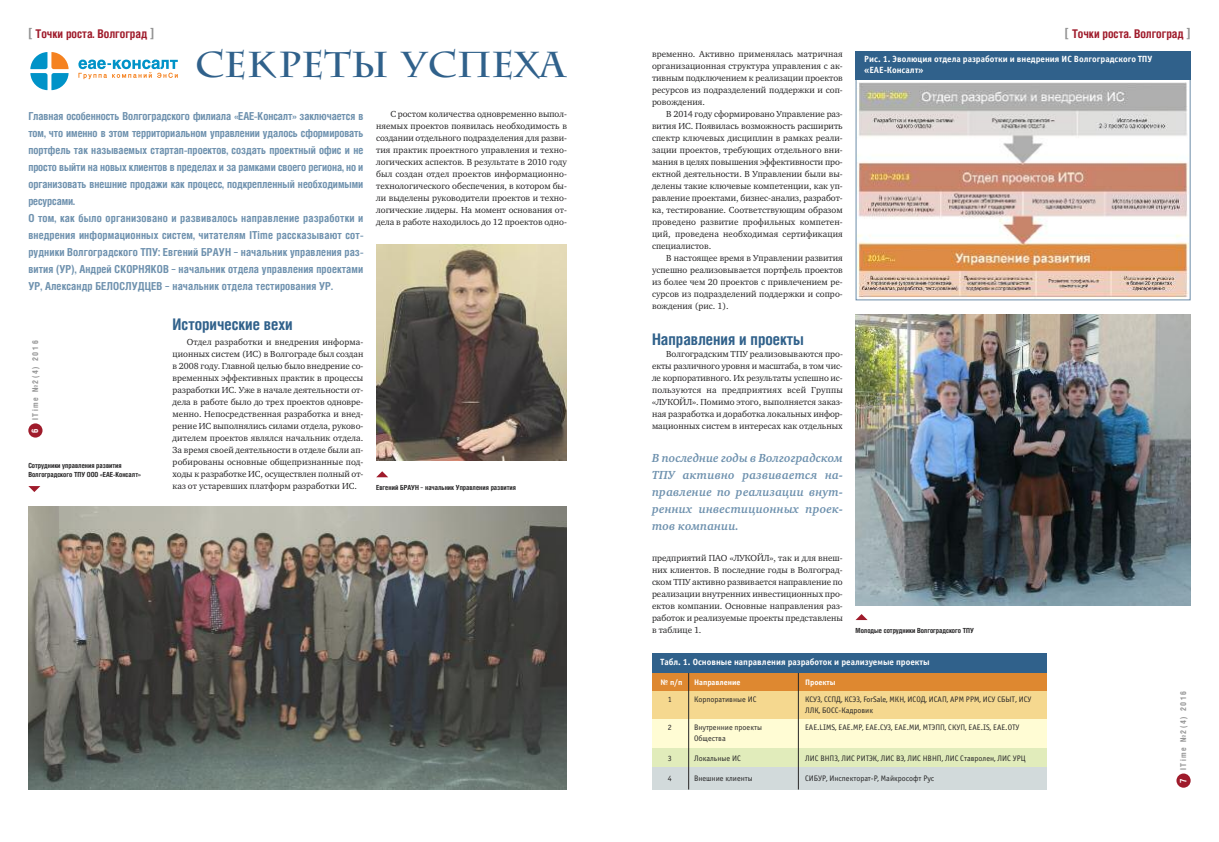
<style>
.page{position:relative;width:1219px;height:842px;background:#fff}
.page>*{position:absolute;margin:0;border:0;box-sizing:border-box;transform-origin:0 0}
.t1{font:36px "Charlemagne C";color:#30618b}
.t2{font:700 16px "Helios Cond";color:#30618b}
.t3{font:italic 700 12px/17px "Charter C";letter-spacing:.02em;color:#6e91ae;text-align:justify}
.t4{font:700 12px "Helios Cond";color:#9f1b2b}
.t5{font:700 11px/17px "Helios Cond";color:#6e91ae}
.t6{font:9px/12px "Charter C";color:#272627;text-align:justify}
.t7{font:700 9px/11px "Officina Sans C";color:#fff}
.t8{font:8px/11px "Officina Sans C";color:#272627}
.t9{font:700 8px "Helios Cond";letter-spacing:.2em;color:#939393}
.t10{font:700 8px "Officina Sans C";color:#fff}
.t11{font:700 7px/9px "Helios Cond";color:#272627}
.s1{font-size:14px;color:#939393}
.s2{font-size:9px;color:#fff}
</style>
<div class="page">
<div style="left:28px;top:423px;width:15px;height:15px;background:#9f1b2b;border-radius:50%"></div>
<div style="left:1176px;top:773px;width:15px;height:15px;background:#9f1b2b;border-radius:50%"></div>
<img style="left:28px;top:506px;width:539px;height:283px">
<img style="left:857px;top:79px;width:331px;height:219px">
<div style="left:855px;top:51px;width:336px;height:28px;background:#30618b"></div>
<div style="left:652px;top:672px;width:394px;height:117px;background:#d2dadb"></div>
<div style="left:652px;top:672px;width:394px;height:95px;background:#e1ecbb"></div>
<div style="left:652px;top:672px;width:394px;height:76px;background:#fffcd4"></div>
<div style="left:652px;top:672px;width:394px;height:47px;background:#f5d88f"></div>
<div style="left:652px;top:672px;width:394px;height:19px;background:#de8830"></div>
<hr style="left:688px;top:673px;width:1px;height:116px;background:#272627">
<hr style="left:798px;top:673px;width:1px;height:116px;background:#272627">
<div style="left:652px;top:653px;width:394px;height:20px;background:#30618b"></div>
<img style="left:855px;top:314px;width:336px;height:291px">
<img style="left:376px;top:245px;width:191px;height:215px">
<svg style="left:30px;top:52px;width:39px;height:38px"></svg>
<svg style="left:78px;top:60px;width:100px;height:19px"></svg>
<svg style="left:28px;top:486px;width:12px;height:6px"></svg>
<svg style="left:376px;top:471px;width:12px;height:6px"></svg>
<svg style="left:856px;top:614px;width:12px;height:6px"></svg>
<h3 class="t4" style="left:28px;top:30px;width:127px"><span class="s1">[</span> Точки роста. Волгоград <span class="s1">]</span></h3>
<h3 class="t4" style="left:1065px;top:30px;width:127px"><span class="s1">[</span> Точки роста. Волгоград <span class="s1">]</span></h3>
<h1 class="t1" style="left:195px;top:43px;width:372px">Секреты успеха</h1>
<p class="t7" style="left:864px;top:53px;width:290px">Рис. 1. Эволюция отдела разработки и внедрения ИС Волгоградского ТПУ «ЕАЕ-Консалт»</p>
<p class="t6" style="left:652px;top:49px;width:192px">временно. Активно применялась матричная организационная структура управления с ак&shy;тивным подключением к реализации проектов ресурсов из подразделений поддержки и соп&shy;ровождения.</p>
<p class="t6" style="left:652px;top:109px;width:192px;text-indent:14px">В 2014 году сформировано Управление раз&shy;вития ИС. Появилась возможность расширить спектр ключевых дисциплин в рамках реали&shy;зации проектов, требующих отдельного вни&shy;мания в целях повышения эффективности про&shy;ектной деятельности. В Управлении были вы&shy;делены такие ключевые компетенции, как уп&shy;равление проектами, бизнес-анализ, разработ&shy;ка, тестирование. Соответствующим образом проведено развитие профильных компетен&shy;ций, проведена необходимая сертификация специалистов.</p>
<p class="t6" style="left:652px;top:253px;width:192px;text-indent:14px">В настоящее время в Управлении развития успешно реализовывается портфель проектов из более чем 20 проектов с привлечением ре&shy;сурсов из подразделений поддержки и сопро&shy;вождения (рис. 1).</p>
<h2 class="t2" style="left:652px;top:334px;width:153px">Направления и проекты</h2>
<p class="t6" style="left:652px;top:349px;width:192px;text-indent:14px">Волгоградским ТПУ реализовываются про&shy;екты различного уровня и масштаба, в том чис&shy;ле корпоративного. Их результаты успешно ис&shy;пользуются на предприятиях всей Группы «ЛУКОЙЛ». Помимо этого, выполняется заказ&shy;ная разработка и доработка локальных инфор&shy;мационных систем в интересах как отдельных</p>
<p class="t6" style="left:376px;top:109px;width:192px;text-indent:14px">С ростом количества одновременно выпол&shy;няемых проектов появилась необходимость в создании отдельного подразделения для разви&shy;тия практик проектного управления и техно&shy;логических аспектов. В результате в 2010 году был создан отдел проектов информационно&shy;технологического обеспечения, в котором бы&shy;ли выделены руководители проектов и техно&shy;логические лидеры. На момент основания от&shy;дела в работе находилось до 12 проектов одно-</p>
<p class="t5" style="left:28px;top:108px;width:337px">Главная особенность Волгоградского филиала «ЕАЕ-Консалт» заключается в том, что именно в этом территориальном управлении удалось сформировать портфель так называемых стартап-проектов, создать проектный офис и не просто выйти на новых клиентов в пределах и за рамками своего региона, но и организовать внешние продажи как процесс, подкрепленный необходимыми ресурсами.<br>О том, как было организовано и развивалось направление разработки и внедрения информационных систем, читателям ITime рассказывают сот&shy;рудники Волгоградского ТПУ: Евгений БРАУН – начальник управления раз&shy;вития (УР), Андрей СКОРНЯКОВ – начальник отдела управления проектами УР, Александр БЕЛОСЛУДЦЕВ – начальник отдела тестирования УР.</p>
<h2 class="t2" style="left:173px;top:319px;width:122px">Исторические вехи</h2>
<p class="t6" style="left:173px;top:337px;width:192px;text-indent:14px">Отдел разработки и внедрения информа&shy;ционных систем (ИС) в Волгограде был создан в 2008 году. Главной целью было внедрение со&shy;временных эффективных практик в процессы разработки ИС. Уже в начале деятельности от&shy;дела в работе было до трех проектов одновре&shy;менно. Непосредственная разработка и внед&shy;рение ИС выполнялись силами отдела, руково&shy;дителем проектов являлся начальник отдела.<br>За время своей деятельности в отделе были ап&shy;робированы основные общепризнанные под&shy;ходы к разработке ИС, осуществлен полный от&shy;каз от устаревших платформ разработки ИС.</p>
<p class="t9" style="left:32px;top:432px;width:93px;rotate:-90deg"><span class="s2">6</span> ITime №2(4) 2016</p>
<h3 class="t3" style="left:652px;top:450px;width:192px">В последние годы в Волгоградском ТПУ активно развивается на&shy;правление по реализации внут&shy;ренних инвестиционных проек&shy;тов компании.</h3>
<p class="t11" style="left:28px;top:461px;width:114px">Сотрудники управления развития<br>Волгоградского ТПУ ООО «ЕАЕ-Консалт»</p>
<p class="t11" style="left:376px;top:484px;width:141px">Евгений БРАУН – начальник Управления развития</p>
<p class="t6" style="left:652px;top:553px;width:192px">предприятий ПАО «ЛУКОЙЛ», так и для внеш&shy;них клиентов. В последние годы в Волгоград&shy;ском ТПУ активно развивается направление по реализации внутренних инвестиционных про&shy;ектов компании. Основные направления раз&shy;работок и реализуемые проекты представлены в таблице 1.</p>
<p class="t11" style="left:855px;top:626px;width:120px">Молодые сотрудники Волгоградского ТПУ</p>
<p class="t7" style="left:660px;top:656px;width:271px">Табл. 1. Основные направления разработок и реализуемые проекты</p>
<p class="t10" style="left:660px;top:677px;width:23px">№ п/п</p>
<p class="t10" style="left:694px;top:677px;width:48px">Направление</p>
<p class="t10" style="left:805px;top:677px;width:32px">Проекты</p>
<p class="t8" style="left:668px;top:693px;width:5px">1</p>
<p class="t8" style="left:694px;top:693px;width:64px">Корпоративные ИС</p>
<p class="t8" style="left:805px;top:693px;width:228px">КСУЗ, ССПД, КСЭЗ, ForSale, МКН, ИСОД, ИСАП, АРМ РРМ, ИСУ СБЫТ, ИСУ<br>ЛЛК, БОСС-Кадровик</p>
<p class="t8" style="left:668px;top:721px;width:5px">2</p>
<p class="t8" style="left:694px;top:721px;width:69px">Внутренние проекты</p>
<p class="t8" style="left:805px;top:721px;width:216px">ЕАЕ.LIMS, ЕАЕ.MP, ЕАЕ.СУЗ, ЕАЕ.МИ, МТЭПП, СКУП, ЕАЕ.IS, ЕАЕ.ОТУ</p>
<p class="t8" style="left:694px;top:732px;width:33px">Общества</p>
<p class="t8" style="left:668px;top:752px;width:5px">3</p>
<p class="t8" style="left:694px;top:752px;width:48px">Локальные ИС</p>
<p class="t8" style="left:805px;top:752px;width:222px">ЛИС ВНПЗ, ЛИС РИТЭК, ЛИС ВЭ, ЛИС НВНП, ЛИС Ставролен, ЛИС УРЦ</p>
<p class="t8" style="left:668px;top:772px;width:5px">4</p>
<p class="t8" style="left:694px;top:772px;width:60px">Внешние клиенты</p>
<p class="t8" style="left:805px;top:772px;width:131px">СИБУР, Инспекторат-Р, Майкрософт Рус</p>
<p class="t9" style="left:1180px;top:783px;width:93px;rotate:-90deg"><span class="s2">7</span> ITime №2(4) 2016</p>
</div>
